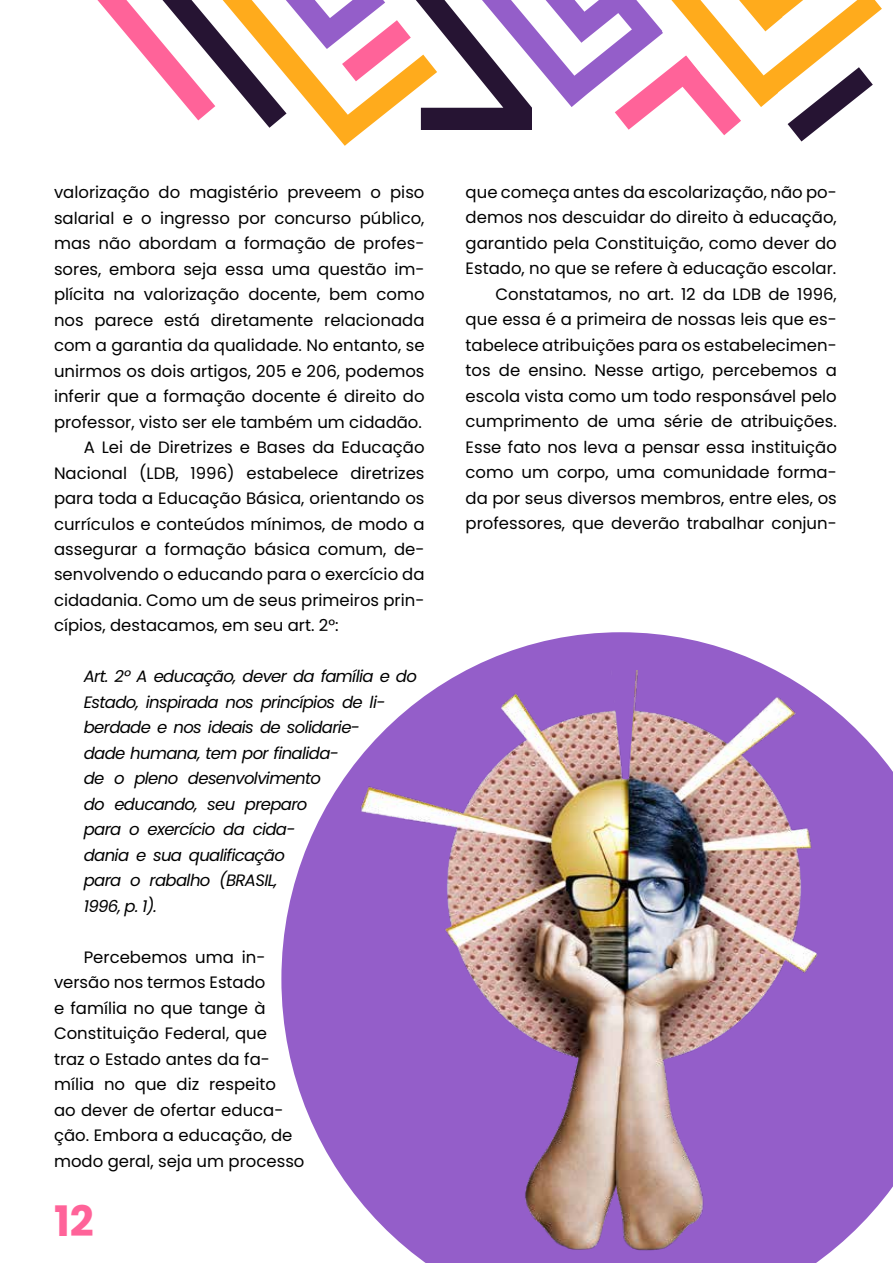
<style>
.page{position:relative;width:893px;height:1263px;background:#fff}
.page>*{position:absolute;margin:0;border:0;box-sizing:border-box;transform-origin:0 0}
.t1{font:700 42px "Poppins";color:#ff6399}
.t2{font:16.5px/25.5px "Poppins";color:#000}
.t3{font:italic 16.5px/25.5px "Poppins";letter-spacing:-.04em;color:#000}
</style>
<div class="page">
<svg style="left:331px;top:130px;width:34px;height:16px"></svg>
<svg style="left:532px;top:0;width:350px;height:141px"></svg>
<svg style="left:330px;top:0;width:202px;height:130px"></svg>
<svg style="left:97px;top:0;width:314px;height:128px"></svg>
<svg style="left:281px;top:632px;width:496px;height:524px"></svg>
<img style="left:329px;top:671px;width:564px;height:592px">
<p class="t2" style="left:54px;top:180px;width:372px">valorização do magistério preveem o piso</p>
<p class="t2" style="left:54px;top:205px;width:372px">salarial e o ingresso por concurso público,</p>
<p class="t2" style="left:54px;top:231px;width:372px">mas não abordam a formação de profes-</p>
<p class="t2" style="left:54px;top:256px;width:372px">sores, embora seja essa uma questão im-</p>
<p class="t2" style="left:54px;top:282px;width:372px">plícita na valorização docente, bem como</p>
<p class="t2" style="left:54px;top:307px;width:372px">nos parece está diretamente relacionada</p>
<p class="t2" style="left:54px;top:333px;width:372px">com a garantia da qualidade. No entanto, se</p>
<p class="t2" style="left:54px;top:358px;width:372px">unirmos os dois artigos, 205 e 206, podemos</p>
<p class="t2" style="left:54px;top:384px;width:372px">inferir que a formação docente é direito do</p>
<p class="t2" style="left:54px;top:409px;width:369px">professor, visto ser ele também um cidadão.</p>
<p class="t2" style="left:84px;top:435px;width:342px">A Lei de Diretrizes e Bases da Educação</p>
<p class="t2" style="left:54px;top:460px;width:372px">Nacional (LDB, 1996) estabelece diretrizes</p>
<p class="t2" style="left:54px;top:486px;width:372px">para toda a Educação Básica, orientando os</p>
<p class="t2" style="left:54px;top:511px;width:372px">currículos e conteúdos mínimos, de modo a</p>
<p class="t2" style="left:54px;top:536px;width:372px">assegurar a formação básica comum, de-</p>
<p class="t2" style="left:54px;top:562px;width:372px">senvolvendo o educando para o exercício da</p>
<p class="t2" style="left:54px;top:587px;width:372px">cidadania. Como um de seus primeiros prin-</p>
<p class="t2" style="left:54px;top:613px;width:286px">cípios, destacamos, em seu art. 2°:</p>
<p class="t3" style="left:84px;top:664px;width:335px">Art. 2º A educação, dever da família e do<br>Estado, inspirada nos princípios de li&shy;berdade e nos ideais de solidarie-<br>dade humana, tem por finalida-<br>de o pleno desenvolvimento<br>do educando, seu preparo<br>para o exercício da cida-<br>dania e sua qualificação<br>para o rabalho (BRASIL,<br>1996, p. 1).</p>
<p class="t2" style="left:54px;top:944px;width:252px;text-indent:30px">Percebemos uma in&shy;versão nos termos Estado<br>e família no que tange à<br>Constituição Federal, que<br>traz o Estado antes da fa&shy;mília no que diz respeito<br>ao dever de ofertar educa&shy;ção. Embora a educação, de modo geral, seja um processo</p>
<h1 class="t1" style="left:54px;top:1197px;width:41px">12</h1>
<p class="t2" style="left:466px;top:179px;width:373px;text-align:right">que começa antes da escolarização, não po&shy;demos nos descuidar do direito à educação, garantido pela Constituição, como dever do Estado, no que se refere à educação escolar.<br>Constatamos, no art. 12 da LDB de 1996, que essa é a primeira de nossas leis que es&shy;tabelece atribuições para os estabelecimen&shy;tos de ensino. Nesse artigo, percebemos a escola vista como um todo responsável pelo cumprimento de uma série de atribuições.<br>Esse fato nos leva a pensar essa instituição como um corpo, uma comunidade forma&shy;da por seus diversos membros, entre eles, os professores, que deverão trabalhar conjun-</p>
</div>
